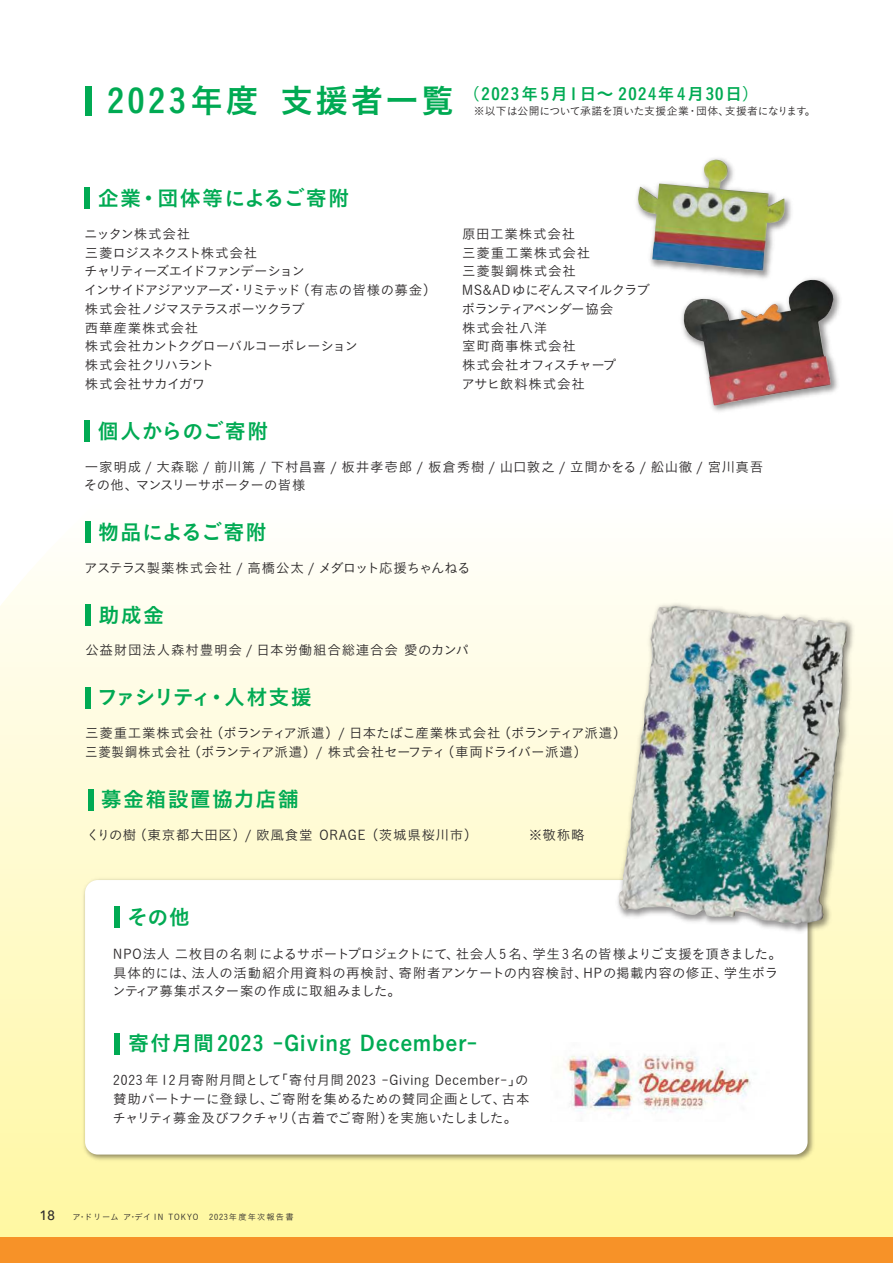
<style>
.page{position:relative;width:893px;height:1263px;background:#fff}
.page>*{position:absolute;margin:0;border:0;box-sizing:border-box;transform-origin:0 0}
.t1{font:21px "Koburina Go Std W6";letter-spacing:.06em;color:#00aa53}
.t2{font:21px "Koburina Go Std W6";letter-spacing:.025em;color:#00aa53}
.t3{font:21px "Koburina Go Std W6";letter-spacing:-.085em;color:#00aa53}
.t4{font:16.65px "Koburina Go Std W6";letter-spacing:.11em;color:#00aa53}
.t5{font:13.5px/18.8px "Koburina Go Std W3";letter-spacing:.01em;color:#2c292a}
.t6{font:13.5px/18.8px "Koburina Go Std W3";letter-spacing:.06em;color:#2c292a}
.t7{font:13.5px/18.8px "Koburina Go Std W3";letter-spacing:-.045em;color:#2c292a}
.t8{font:13.5px "Koburina Go Std W3";letter-spacing:-.025em;color:#2c292a}
.t9{font:500 13.5px "Avenir Next";color:#2c292a}
.t10{font:10.8px "Koburina Go Std W3";letter-spacing:-.01em;color:#2c292a}
.t11{font:8.25px "Koburina Go Std W3";letter-spacing:.12em;color:#2c292a}
.s1{font-size:33.15px}
.s2{font-family:"Koburina Go Std W3"}
</style>
<div class="page">
<img style="left:0;top:207px;width:893px;height:1030px">
<div style="left:0;top:1237px;width:893px;height:26px;background:#f79228"></div>
<img style="left:81px;top:875px;width:735px;height:288px">
<div style="left:85px;top:880px;width:723px;height:274px;background:#fff;border-radius:13px"></div>
<div style="left:115px;top:906px;width:5px;height:22px;background:#00aa53"></div>
<div style="left:115px;top:1033px;width:5px;height:21px;background:#00aa53"></div>
<div style="left:85px;top:86px;width:7px;height:30px;background:#00aa53"></div>
<div style="left:85px;top:188px;width:5px;height:21px;background:#00aa53"></div>
<div style="left:85px;top:421px;width:5px;height:21px;background:#00aa53"></div>
<div style="left:85px;top:522px;width:5px;height:21px;background:#00aa53"></div>
<div style="left:85px;top:604px;width:5px;height:22px;background:#00aa53"></div>
<div style="left:85px;top:687px;width:5px;height:21px;background:#00aa53"></div>
<div style="left:88px;top:789px;width:5px;height:21px;background:#00aa53"></div>
<img style="left:566px;top:1054px;width:190px;height:60px">
<img style="left:613px;top:600px;width:244px;height:336px">
<img style="left:618px;top:606px;width:205px;height:319px">
<img style="left:633px;top:158px;width:163px;height:124px">
<img style="left:638px;top:160px;width:147px;height:111px">
<img style="left:678px;top:274px;width:166px;height:142px">
<img style="left:682px;top:280px;width:152px;height:126px">
<p class="t4" style="left:107px;top:81px;width:653px"><span class="s1">2023年度 支援者一覧</span><span class="s2">（</span>2023年5月1日～ 2024年4月30日<span class="s2">）</span></p>
<p class="t10" style="left:474px;top:103px;width:343px">※以下は公開について承諾を頂いた支援企業・団体、支援者になります。</p>
<h1 class="t1" style="left:98px;top:182px;width:253px">企業・団体等によるご寄附</h1>
<p class="t7" style="left:84px;top:224px;width:354px">ニッタン株式会社<br>三菱ロジスネクスト株式会社<br>チャリティーズエイドファンデーション<br>インサイドアジアツアーズ・リミテッド（有志の皆様の募金）株式会社ノジマステラスポーツクラブ<br>西華産業株式会社<br>株式会社カントクグローバルコーポレーション<br>株式会社クリハラント<br>株式会社サカイガワ</p>
<p class="t6" style="left:461px;top:224px;width:190px">原田工業株式会社<br>三菱重工業株式会社<br>三菱製鋼株式会社<br>MS&amp;AD ゆにぞんスマイルクラブボランティアベンダー協会<br>株式会社八洋<br>室町商事株式会社<br>株式会社オフィスチャープ<br>アサヒ飲料株式会社</p>
<h1 class="t2" style="left:98px;top:415px;width:172px">個人からのご寄附</h1>
<p class="t5" style="left:84px;top:457px;width:681px">一家明成 / 大森聡 / 前川篤 / 下村昌喜 / 板井孝壱郎 / 板倉秀樹 / 山口敦之 / 立間かをる / 舩山徹 / 宮川真吾その他、マンスリーサポーターの皆様</p>
<h1 class="t2" style="left:98px;top:516px;width:170px">物品によるご寄附</h1>
<p class="t8" style="left:84px;top:557px;width:388px">アステラス製薬株式会社 / 高橋公太 / メダロット応援ちゃんねる</p>
<h1 class="t1" style="left:99px;top:599px;width:67px">助成金</h1>
<p class="t6" style="left:85px;top:641px;width:385px">公益財団法人森村豊明会 / 日本労働組合総連合会 愛のカンパ</p>
<h1 class="t3" style="left:97px;top:681px;width:217px">ファシリティ・人材支援</h1>
<p class="t5" style="left:85px;top:723px;width:543px">三菱重工業株式会社（ボランティア派遣）/ 日本たばこ産業株式会社（ボランティア派遣）三菱製鋼株式会社（ボランティア派遣）/ 株式会社セーフティ（車両ドライバー派遣）</p>
<h1 class="t1" style="left:101px;top:783px;width:199px">募金箱設置協力店舗</h1>
<p class="t6" style="left:86px;top:825px;width:393px">くりの樹（東京都大田区）/ 欧風食堂 ORAGE （茨城県桜川市）</p>
<h1 class="t1" style="left:127px;top:901px;width:65px">その他</h1>
<p class="t5" style="left:529px;top:825px;width:57px">※敬称略</p>
<p class="t5" style="left:112px;top:944px;width:671px">NPO法人 二枚目の名刺によるサポートプロジェクトにて、社会人 5 名、学生 3 名の皆様よりご支援を頂きました。具体的には、法人の活動紹介用資料の再検討、寄附者アンケートの内容検討、HPの掲載内容の修正、学生ボランティア募集ポスター案の作成に取組みました。</p>
<h1 class="t1" style="left:128px;top:1027px;width:351px">寄付月間2023 -Giving December-</h1>
<p class="t5" style="left:113px;top:1070px;width:419px;text-align:justify">2023 年 12月寄附月間として「寄付月間 2023 -Giving December-」の賛助パートナーに登録し、ご寄附を集めるための賛同企画として、古本チャリティ募金及びフクチャリ（古着でご寄附）を実施いたしました。</p>
<p class="t9" style="left:40px;top:1208px;width:17px">18</p>
<p class="t11" style="left:73px;top:1211px;width:223px">ア・ドリーム ア・デイ IN TOKYO　2023年度年次報告書</p>
</div>
